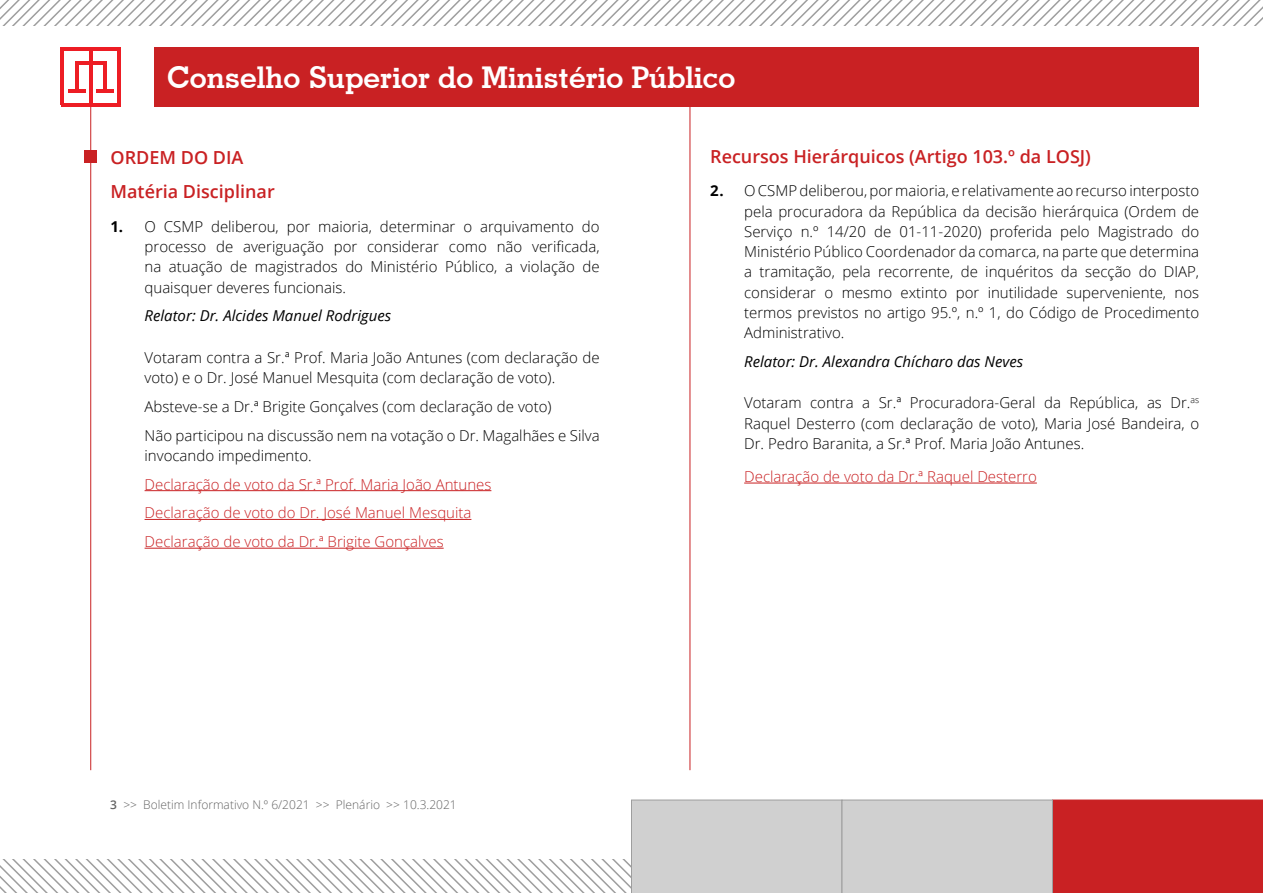
<style>
.page{position:relative;width:1263px;height:893px;background:#fff}
.page>*{position:absolute;margin:0;border:0;box-sizing:border-box;transform-origin:0 0}
.t1{font:700 30px "Geometric Slab 703 BT";color:#fff}
.titulo_texto{font:600 18px "Open Sans";color:#c92123}
.titulo_texto_maiuscu{font:600 18px "Open Sans";color:#c92123}
.texto_miolo_light{font:300 15px/20.2px "Open Sans";color:#000;text-align:justify}
.texto_miolo_sem_núme{font:300 15px/20.2px "Open Sans";color:#000}
.texto_miolo_sem_núme-2{font:300 15px "Open Sans";color:#c92123}
.relator_fim{font:italic 15px "Open Sans";color:#000}
.t2{font:300 12px "Open Sans";color:#646464}
.s1{font-weight:700}
.s2{font-weight:600}
</style>
<div class="page">
<svg style="left:0;top:800px;width:1263px;height:93px"></svg>
<div style="left:154px;top:47px;width:1045px;height:60px;background:#c92123"></div>
<hr style="left:90px;top:104px;width:1px;height:666px;background:#c92123">
<hr style="left:75px;top:61px;width:3px;height:31px;background:#ed1d24">
<hr style="left:61px;top:47px;width:3px;height:58px;background:#ed1d24">
<hr style="left:117px;top:49px;width:3px;height:56px;background:#ed1d24">
<hr style="left:61px;top:103px;width:59px;height:4px;background:#ed1d24">
<hr style="left:61px;top:47px;width:59px;height:4px;background:#ed1d24">
<hr style="left:89px;top:48px;width:3px;height:56px;background:#ed1d24">
<hr style="left:68px;top:89px;width:17px;height:4px;background:#ed1d24">
<hr style="left:103px;top:61px;width:3px;height:31px;background:#ed1d24">
<hr style="left:75px;top:61px;width:31px;height:4px;background:#ed1d24">
<hr style="left:96px;top:89px;width:18px;height:4px;background:#ed1d24">
<hr style="left:690px;top:104px;width:1px;height:666px;background:#c92123">
<svg style="left:0;top:0;width:1263px;height:26px"></svg>
<div style="left:85px;top:150px;width:12px;height:13px;background:#c92123"></div>
<hr style="left:145px;top:490px;width:346px;height:1px;background:#c92123">
<hr style="left:145px;top:519px;width:326px;height:1px;background:#c92123">
<hr style="left:145px;top:548px;width:299px;height:1px;background:#c92123">
<hr style="left:744px;top:483px;width:293px;height:1px;background:#c92123">
<h1 class="t1" style="left:167px;top:60px;width:570px">Conselho Superior do Ministério Público</h1>
<p class="titulo_texto_maiuscu" style="left:111px;top:145px;width:134px">ORDEM DO DIA</p>
<p class="titulo_texto" style="left:111px;top:179px;width:166px">Matéria Disciplinar</p>
<p class="texto_miolo_light" style="left:145px;top:216px;width:456px;text-indent:-34px"><span class="s1">1.</span> O CSMP deliberou, por maioria, determinar o arquivamento do processo de averiguação por considerar como não verificada, na atuação de magistrados do Ministério Público, a violação de quaisquer deveres funcionais.</p>
<p class="relator_fim" style="left:145px;top:306px;width:248px">Relator: Dr. Alcides Manuel Rodrigues</p>
<p class="texto_miolo_sem_núme" style="left:145px;top:347px;width:456px">Votaram contra a Sr.ª Prof. Maria João Antunes (com declaração de voto) e o Dr. José Manuel Mesquita (com declaração de voto).</p>
<p class="texto_miolo_sem_núme" style="left:145px;top:396px;width:408px">Absteve-se a Dr.ª Brigite Gonçalves (com declaração de voto)</p>
<p class="texto_miolo_sem_núme" style="left:145px;top:425px;width:456px">Não participou na discussão nem na votação o Dr. Magalhães e Silva invocando impedimento.</p>
<p class="texto_miolo_sem_núme-2" style="left:145px;top:474px;width:348px">Declaração de voto da Sr.ª Prof. Maria João Antunes</p>
<p class="texto_miolo_sem_núme-2" style="left:145px;top:503px;width:328px">Declaração de voto do Dr. José Manuel Mesquita</p>
<p class="texto_miolo_sem_núme-2" style="left:145px;top:531px;width:301px">Declaração de voto da Dr.ª Brigite Gonçalves</p>
<p class="t2" style="left:110px;top:796px;width:348px"><span class="s2">3</span> &gt;&gt; Boletim Informativo N.º 6/2021 &gt;&gt; Plenário &gt;&gt; 10.3.2021</p>
<p class="titulo_texto" style="left:710px;top:144px;width:382px">Recursos Hierárquicos (Artigo 103.º da LOSJ)</p>
<p class="texto_miolo_light" style="left:744px;top:180px;width:456px;text-indent:-34px"><span class="s1">2.</span> O CSMP deliberou, por maioria, e relativamente ao recurso interposto pela procuradora da República da decisão hierárquica (Ordem de Serviço n.º 14/20 de 01-11-2020) proferida pelo Magistrado do Ministério Público Coordenador da comarca, na parte que determina a tramitação, pela recorrente, de inquéritos da secção do DIAP, considerar o mesmo extinto por inutilidade superveniente, nos termos previstos no artigo 95.º, n.º 1, do Código de Procedimento Administrativo.</p>
<p class="relator_fim" style="left:744px;top:351px;width:281px">Relator: Dr. Alexandra Chícharo das Neves</p>
<p class="texto_miolo_sem_núme" style="left:744px;top:392px;width:456px;text-align:justify">Votaram contra a Sr.ª Procuradora-Geral da República, as Dr.<sup>as </sup>Raquel Desterro (com declaração de voto), Maria José Bandeira, o Dr. Pedro Baranita, a Sr.ª Prof. Maria João Antunes.</p>
<p class="texto_miolo_sem_núme-2" style="left:744px;top:466px;width:294px">Declaração de voto da Dr.ª Raquel Desterro</p>
</div>
